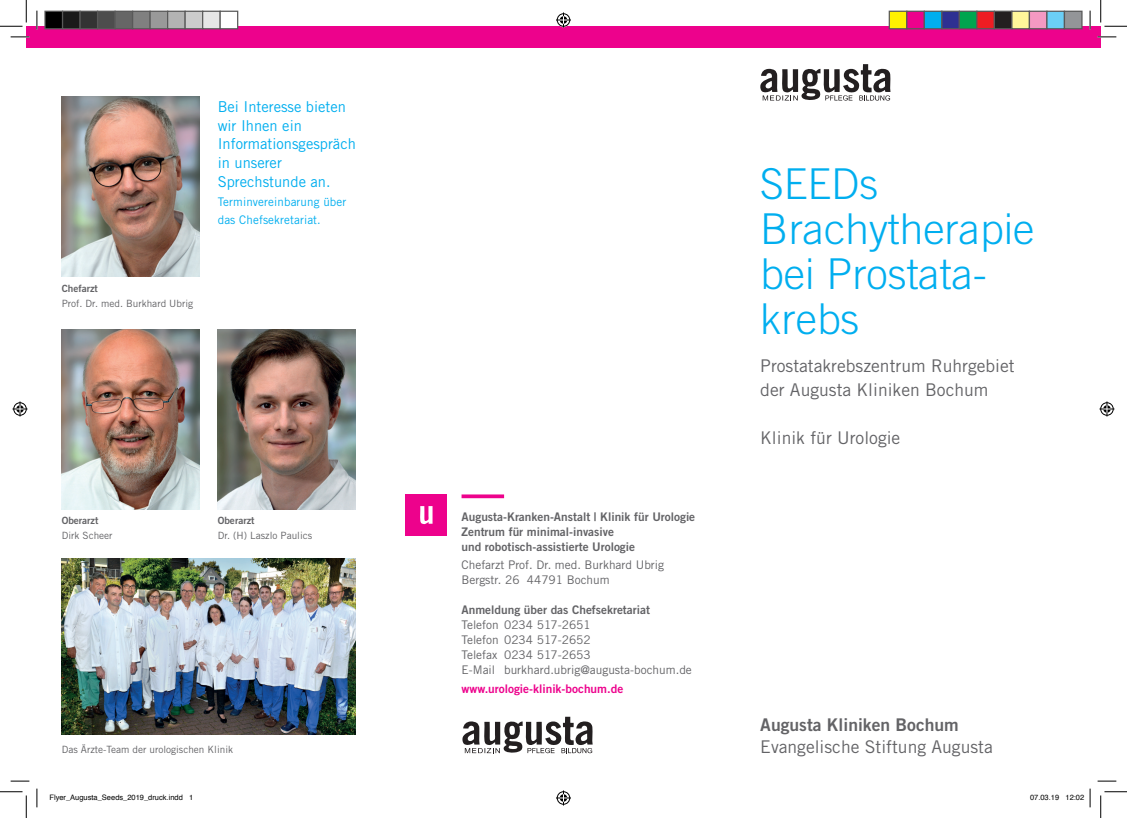
<style>
.page{position:relative;width:1127px;height:818px;background:#fff}
.page>*{position:absolute;margin:0;border:0;box-sizing:border-box;transform-origin:0 0}
.t1{font:300 42.5px/45px "Trade Gothic LT Std";color:#00aeef}
.t2{font:17.5px/23.8px "Trade Gothic";color:#636366}
.t3{font:17.5px "Trade Gothic Bold Two";color:#636366}
.t4{font:15px/18.8px "Trade Gothic";color:#00aeef}
.t5{font:11.88px/15px "Trade Gothic";color:#636366}
.t6{font:11.88px/15px "Trade Gothic Bold Two";color:#636366}
.t7{font:11.88px/18.8px "Trade Gothic";letter-spacing:.01em;color:#00aeef}
.t8{font:11.88px "Trade Gothic Bold Two";color:#ed028c}
.t9{font:10px "Trade Gothic";color:#636366}
.t10{font:10px "Trade Gothic Bold Two";color:#636366}
.t11{font:7.5px "Helvetica";color:#000}
</style>
<div class="page">
<svg style="left:462px;top:717px;width:130px;height:37px"></svg>
<svg style="left:760px;top:64px;width:130px;height:37px"></svg>
<div style="left:26px;top:26px;width:1074px;height:22px;background:#ed028c"></div>
<img style="left:62px;top:97px;width:138px;height:180px">
<svg style="left:461px;top:494px;width:43px;height:4px"></svg>
<div style="left:405px;top:494px;width:42px;height:42px;background:#ed028c"></div>
<svg style="left:420px;top:506px;width:12px;height:18px"></svg>
<img style="left:218px;top:329px;width:138px;height:180px">
<img style="left:62px;top:329px;width:138px;height:180px">
<img style="left:62px;top:558px;width:293px;height:176px">
<svg style="left:11px;top:36px;width:18px;height:2px"></svg>
<svg style="left:1097px;top:36px;width:18px;height:2px"></svg>
<svg style="left:11px;top:780px;width:18px;height:2px"></svg>
<svg style="left:1097px;top:780px;width:18px;height:2px"></svg>
<svg style="left:36px;top:11px;width:2px;height:18px"></svg>
<svg style="left:36px;top:788px;width:2px;height:19px"></svg>
<svg style="left:1089px;top:11px;width:1px;height:18px"></svg>
<svg style="left:0;top:0;width:27px;height:27px"></svg>
<svg style="left:0;top:791px;width:27px;height:27px"></svg>
<svg style="left:1100px;top:0;width:26px;height:27px"></svg>
<svg style="left:1100px;top:791px;width:26px;height:27px"></svg>
<svg style="left:556px;top:13px;width:15px;height:15px"></svg>
<svg style="left:556px;top:790px;width:15px;height:15px"></svg>
<svg style="left:13px;top:401px;width:15px;height:15px"></svg>
<svg style="left:1099px;top:401px;width:15px;height:15px"></svg>
<div style="left:45px;top:11px;width:18px;height:18px;background:#000"></div>
<div style="left:44px;top:11px;width:19px;height:18px;border:1px solid #595959"></div>
<div style="left:63px;top:11px;width:17px;height:18px;background:#1a1a1a"></div>
<div style="left:62px;top:11px;width:19px;height:18px;border:1px solid #595959"></div>
<div style="left:80px;top:11px;width:18px;height:18px;background:#333"></div>
<div style="left:79px;top:11px;width:19px;height:18px;border:1px solid #595959"></div>
<div style="left:98px;top:11px;width:17px;height:18px;background:#4d4d4d"></div>
<div style="left:97px;top:11px;width:19px;height:18px;border:1px solid #595959"></div>
<div style="left:115px;top:11px;width:18px;height:18px;background:#666"></div>
<div style="left:114px;top:11px;width:19px;height:18px;border:1px solid #595959"></div>
<div style="left:133px;top:11px;width:17px;height:18px;background:#808080"></div>
<div style="left:132px;top:11px;width:19px;height:18px;border:1px solid #595959"></div>
<div style="left:150px;top:11px;width:18px;height:18px;background:#999"></div>
<div style="left:149px;top:11px;width:19px;height:18px;border:1px solid #595959"></div>
<div style="left:168px;top:11px;width:17px;height:18px;background:#b3b3b3"></div>
<div style="left:167px;top:11px;width:19px;height:18px;border:1px solid #595959"></div>
<div style="left:185px;top:11px;width:18px;height:18px;background:#ccc"></div>
<div style="left:184px;top:11px;width:19px;height:18px;border:1px solid #595959"></div>
<div style="left:203px;top:11px;width:17px;height:18px;background:#e6e6e6"></div>
<div style="left:202px;top:11px;width:19px;height:18px;border:1px solid #595959"></div>
<div style="left:220px;top:11px;width:18px;height:18px;background:#fff"></div>
<div style="left:219px;top:11px;width:19px;height:18px;border:1px solid #595959"></div>
<div style="left:889px;top:11px;width:17px;height:18px;background:#fff101"></div>
<div style="left:888px;top:11px;width:19px;height:18px;border:1px solid #595959"></div>
<div style="left:906px;top:11px;width:18px;height:18px;background:#ed028c"></div>
<div style="left:905px;top:11px;width:19px;height:18px;border:1px solid #595959"></div>
<div style="left:924px;top:11px;width:17px;height:18px;background:#00aeef"></div>
<div style="left:923px;top:11px;width:19px;height:18px;border:1px solid #595959"></div>
<div style="left:941px;top:11px;width:18px;height:18px;background:#2e3092"></div>
<div style="left:940px;top:11px;width:19px;height:18px;border:1px solid #595959"></div>
<div style="left:959px;top:11px;width:17px;height:18px;background:#00a54f"></div>
<div style="left:958px;top:11px;width:19px;height:18px;border:1px solid #595959"></div>
<div style="left:976px;top:11px;width:18px;height:18px;background:#ee1d23"></div>
<div style="left:975px;top:11px;width:19px;height:18px;border:1px solid #595959"></div>
<div style="left:994px;top:11px;width:17px;height:18px;background:#231f20"></div>
<div style="left:993px;top:11px;width:19px;height:18px;border:1px solid #595959"></div>
<div style="left:1011px;top:11px;width:18px;height:18px;background:#fff79a"></div>
<div style="left:1010px;top:11px;width:19px;height:18px;border:1px solid #595959"></div>
<div style="left:1029px;top:11px;width:17px;height:18px;background:#f499c2"></div>
<div style="left:1028px;top:11px;width:19px;height:18px;border:1px solid #595959"></div>
<div style="left:1046px;top:11px;width:18px;height:18px;background:#6bcff6"></div>
<div style="left:1045px;top:11px;width:19px;height:18px;border:1px solid #595959"></div>
<div style="left:1064px;top:11px;width:17px;height:18px;background:#939598"></div>
<div style="left:1063px;top:11px;width:19px;height:18px;border:1px solid #595959"></div>
<svg style="left:1089px;top:788px;width:1px;height:19px"></svg>
<p class="t10" style="left:62px;top:282px;width:38px">Chefarzt</p>
<p class="t9" style="left:62px;top:297px;width:133px">Prof. Dr. med. Burkhard Ubrig</p>
<p class="t4" style="left:218px;top:97px;width:140px">Bei Interesse bieten wir Ihnen ein<br>Informationsgespräch in unserer<br>Sprechstunde an.</p>
<p class="t7" style="left:218px;top:192px;width:130px">Terminvereinbarung über das Chefsekretariat.</p>
<p class="t10" style="left:62px;top:515px;width:38px">Oberarzt</p>
<p class="t9" style="left:62px;top:530px;width:52px">Dirk Scheer</p>
<p class="t10" style="left:218px;top:515px;width:38px">Oberarzt</p>
<p class="t9" style="left:218px;top:530px;width:96px">Dr. (H) Laszlo Paulics</p>
<p class="t6" style="left:461px;top:509px;width:235px">Augusta-Kranken-Anstalt | Klinik für Urologie<br>Zentrum für minimal-invasive<br>und robotisch-assistierte Urologie</p>
<p class="t5" style="left:461px;top:558px;width:204px">Chefarzt Prof. Dr. med. Burkhard Ubrig<br>Bergstr. 26 44791 Bochum</p>
<p class="t6" style="left:461px;top:602px;width:190px">Anmeldung über das Chefsekretariat</p>
<p class="t5" style="left:461px;top:617px;width:232px">Telefon 0234 517-2651<br>Telefon 0234 517-2652<br>Telefax 0234 517-2653<br>E-Mail burkhard.ubrig@augusta-bochum.de</p>
<p class="t8" style="left:461px;top:682px;width:163px">www.urologie-klinik-bochum.de</p>
<h1 class="t1" style="left:760px;top:161px;width:275px">SEEDs<br>Brachytherapie bei Prostata&shy;krebs</h1>
<h2 class="t2" style="left:760px;top:354px;width:256px">Prostatakrebszentrum Ruhrgebiet der Augusta Kliniken Bochum</h2>
<h2 class="t2" style="left:760px;top:425px;width:141px">Klinik für Urologie</h2>
<h2 class="t3" style="left:760px;top:714px;width:200px">Augusta Kliniken Bochum</h2>
<h2 class="t2" style="left:760px;top:735px;width:234px">Evangelische Stiftung Augusta</h2>
<p class="t9" style="left:62px;top:744px;width:173px">Das Ärzte-Team der urologischen Klinik</p>
<p class="t11" style="left:49px;top:791px;width:145px">Flyer_Augusta_Seeds_2019_druck.indd 1</p>
<p class="t11" style="left:1029px;top:791px;width:56px">07.03.19 12:02</p>
</div>
